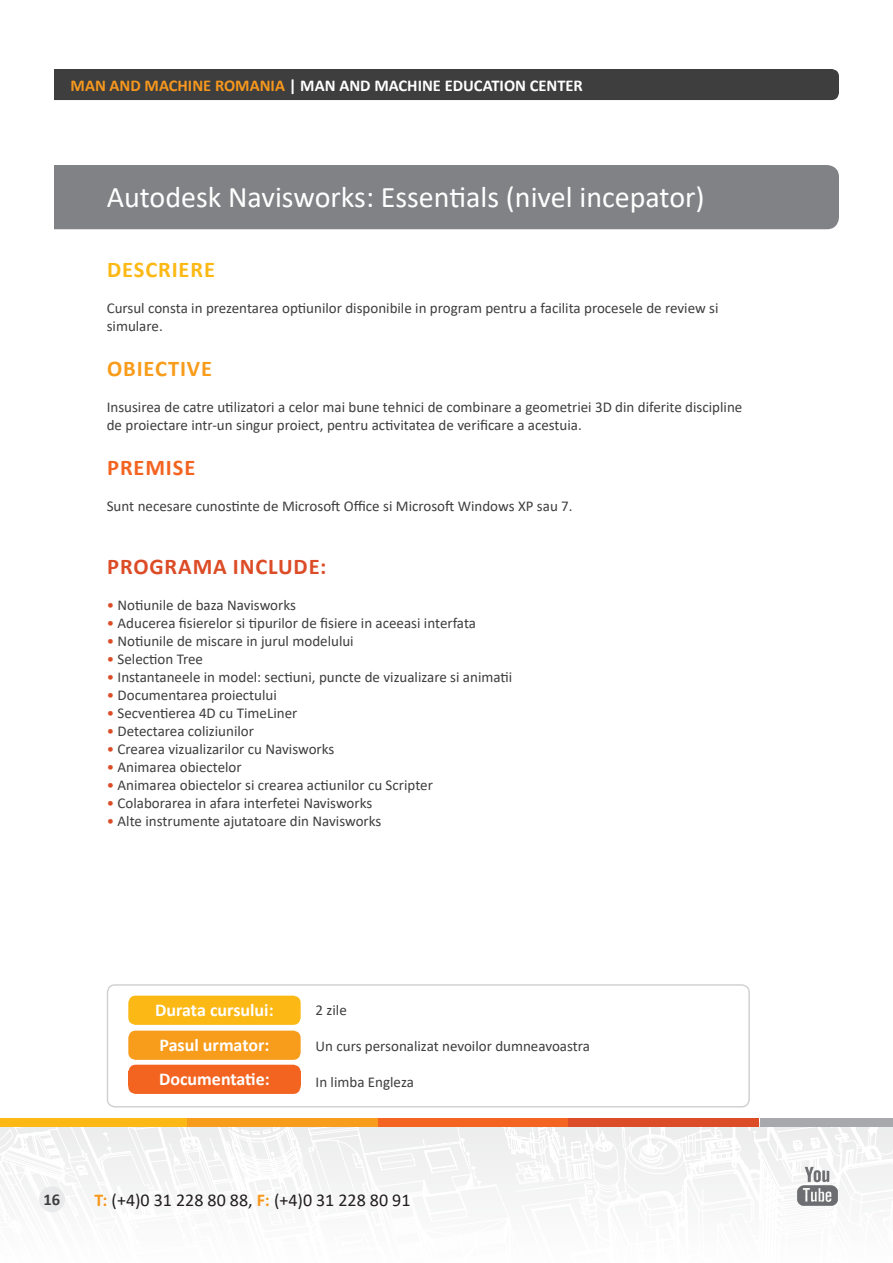
<style>
.page{position:relative;width:893px;height:1263px;background:#fff}
.page>*{position:absolute;margin:0;border:0;box-sizing:border-box;transform-origin:0 0}
.t1{font:30px "Calibri";color:#fff}
.t2{font:700 22.5px "Calibri";letter-spacing:.04em;color:#dc4c27}
.t3{font:700 22.5px "Calibri";letter-spacing:.04em;color:#fcb814}
.t4{font:700 22.5px "Calibri";letter-spacing:.04em;color:#f89c1c}
.t5{font:700 22.5px "Calibri";letter-spacing:.04em;color:#f36421}
.t6{font:700 18px "Calibri";color:#fff}
.t7{font:18px "Calibri";color:#231f20}
.t8{font:700 16.5px "Calibri";color:#fff}
.t9{font:700 16.5px "Calibri";color:#3e3e3f}
.t10{font:15px/18px "Calibri";color:#3e3e3f}
.s1{color:#f7981d}
.s2{color:#dc4c27}
.s3{font-weight:700;color:#f7981d}
</style>
<div class="page">
<svg style="left:0;top:1122px;width:893px;height:91px"></svg>
<div style="left:39px;top:1186px;width:26px;height:26px;background:#e6e7e9;border-radius:50%"></div>
<div style="left:0;top:1118px;width:187px;height:9px;background:#fcb814"></div>
<div style="left:187px;top:1118px;width:191px;height:9px;background:#f89c1c"></div>
<div style="left:378px;top:1118px;width:191px;height:9px;background:#f36421"></div>
<div style="left:569px;top:1118px;width:190px;height:9px;background:#dc4c27"></div>
<div style="left:760px;top:1118px;width:133px;height:9px;background:#a8a9ad"></div>
<img style="left:797px;top:1165px;width:42px;height:43px">
<div style="left:54px;top:165px;width:785px;height:64px;background:#808285"></div>
<div style="left:54px;top:69px;width:785px;height:31px;background:#3e3e3f"></div>
<div style="left:128px;top:996px;width:173px;height:29px;background:#fcb814;border-radius:8px"></div>
<div style="left:128px;top:1030px;width:173px;height:30px;background:#f89c1c;border-radius:8px"></div>
<div style="left:107px;top:984px;width:643px;height:123px;border:2px solid #d1d2d4;border-radius:8px"></div>
<div style="left:128px;top:1065px;width:173px;height:29px;background:#f36421;border-radius:8px"></div>
<p class="t8" style="left:71px;top:74px;width:514px"><span class="s1">MAN AND MACHINE ROMANIA</span> | MAN AND MACHINE EDUCATION CENTER</p>
<p class="t1" style="left:107px;top:176px;width:599px">Autodesk Navisworks: Essentials (nivel incepator)</p>
<p class="t3" style="left:107px;top:253px;width:109px">DESCRIERE</p>
<p class="t10" style="left:107px;top:298px;width:613px">Cursul consta in prezentarea optiunilor disponibile in program pentru a facilita procesele de review si simulare.</p>
<p class="t4" style="left:107px;top:352px;width:106px">OBIECTIVE</p>
<p class="t10" style="left:107px;top:397px;width:637px">Insusirea de catre utilizatori a celor mai bune tehnici de combinare a geometriei 3D din diferite discipline de proiectare intr-un singur proiect, pentru activitatea de verificare a acestuia.</p>
<p class="t5" style="left:107px;top:451px;width:90px">PREMISE</p>
<p class="t10" style="left:107px;top:496px;width:467px">Sunt necesare cunostinte de Microsoft Office si Microsoft Windows XP sau 7.</p>
<p class="t2" style="left:107px;top:550px;width:221px">PROGRAMA INCLUDE:</p>
<p class="t10" style="left:107px;top:595px;width:191px"><span class="s2">•</span> Notiunile de baza Navisworks</p>
<p class="t10" style="left:107px;top:613px;width:371px"><span class="s2">•</span> Aducerea fisierelor si tipurilor de fisiere in aceeasi interfata</p>
<p class="t10" style="left:107px;top:631px;width:249px"><span class="s2">•</span> Notiunile de miscare in jurul modelului</p>
<p class="t10" style="left:107px;top:649px;width:98px"><span class="s2">•</span> Selection Tree</p>
<p class="t10" style="left:107px;top:667px;width:407px"><span class="s2">•</span> Instantaneele in model: sectiuni, puncte de vizualizare si animatii</p>
<p class="t10" style="left:107px;top:685px;width:172px"><span class="s2">•</span> Documentarea proiectului</p>
<p class="t10" style="left:107px;top:703px;width:192px"><span class="s2">•</span> Secventierea 4D cu TimeLiner</p>
<p class="t10" style="left:107px;top:721px;width:149px"><span class="s2">•</span> Detectarea coliziunilor</p>
<p class="t10" style="left:107px;top:739px;width:229px"><span class="s2">•</span> Crearea vizualizarilor cu Navisworks</p>
<p class="t10" style="left:107px;top:757px;width:137px"><span class="s2">•</span> Animarea obiectelor</p>
<p class="t10" style="left:107px;top:775px;width:328px"><span class="s2">•</span> Animarea obiectelor si crearea actiunilor cu Scripter</p>
<p class="t10" style="left:107px;top:793px;width:267px"><span class="s2">•</span> Colaborarea in afara interfetei Navisworks</p>
<p class="t10" style="left:107px;top:811px;width:276px"><span class="s2">•</span> Alte instrumente ajutatoare din Navisworks</p>
<p class="t6" style="left:155px;top:997px;width:120px">Durata cursului:</p>
<p class="t6" style="left:159px;top:1032px;width:111px">Pasul urmator:</p>
<p class="t10" style="left:316px;top:1000px;width:33px">2 zile</p>
<p class="t10" style="left:316px;top:1036px;width:276px">Un curs personalizat nevoilor dumneavoastra</p>
<p class="t6" style="left:159px;top:1066px;width:112px">Documentatie:</p>
<p class="t10" style="left:316px;top:1072px;width:100px">In limba Engleza</p>
<p class="t9" style="left:44px;top:1187px;width:18px">16</p>
<p class="t7" style="left:94px;top:1187px;width:318px"><span class="s3">T:</span> (+4)0 31 228 80 88, <span class="s3">F:</span> (+4)0 31 228 80 91</p>
</div>
